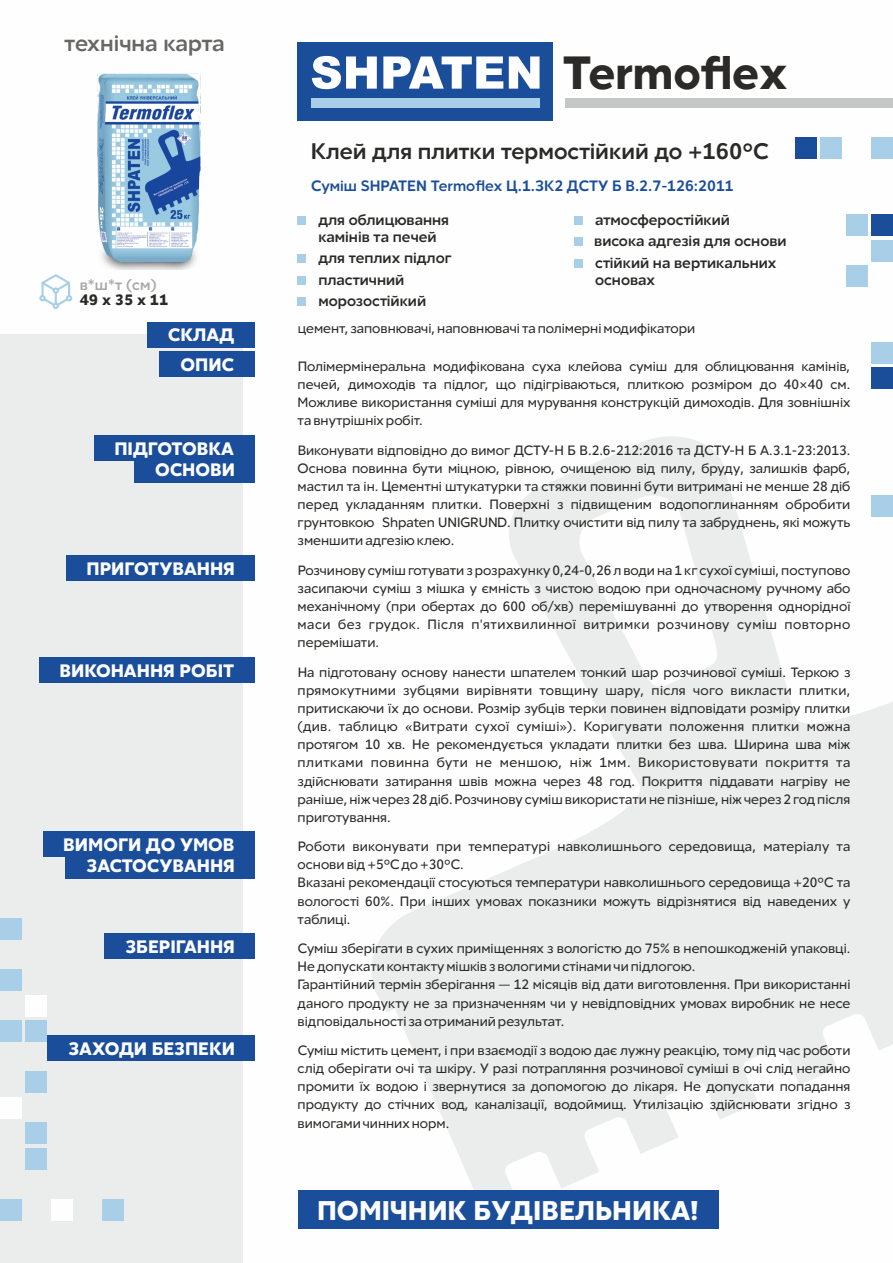
<style>
.page{position:relative;width:893px;height:1263px;background:#fff}
.page>*{position:absolute;margin:0;border:0;box-sizing:border-box;transform-origin:0 0}
.t1{font:700 46.5px "Red Ring";color:#2b2a29}
.t2{font:700 27px "Red Ring";color:#fefefe}
.t3{font:500 22.5px "Red Ring";color:#2b2a29}
.t4{font:500 22.5px "Red Ring";color:#676766}
.t5{font:700 18px/20.9px "Red Ring";color:#fefefe;text-align:right}
.t6{font:500 15px/17.1px "Red Ring";color:#2b2a29}
.t7{font:500 15px "Red Ring";color:#1a4e9b}
.t8{font:500 15px "Red Ring";color:#a8a8a9}
.t9{font:700 15px "Red Ring";color:#2b2a29}
.t10{font:13.5px/18px "Red Ring";color:#2b2a29;text-align:justify}
</style>
<div class="page">
<div style="left:0;top:334px;width:242px;height:929px;background:#ebecec"></div>
<div style="left:298px;top:43px;width:255px;height:78px;background:#1a4e9b"></div>
<svg style="left:312px;top:56px;width:65px;height:33px"></svg>
<svg style="left:383px;top:56px;width:120px;height:33px"></svg>
<svg style="left:509px;top:56px;width:31px;height:33px"></svg>
<div style="left:312px;top:98px;width:228px;height:10px;background:#a9cfe8"></div>
<div style="left:102px;top:1199px;width:21px;height:21px;background:#a9cfe8"></div>
<div style="left:51px;top:1199px;width:21px;height:21px;background:#fefefe"></div>
<div style="left:0;top:1199px;width:21px;height:21px;background:#a9cfe8"></div>
<div style="left:26px;top:1148px;width:21px;height:21px;background:#a9cfe8"></div>
<div style="left:26px;top:1123px;width:21px;height:21px;background:#a9cfe8"></div>
<div style="left:0;top:1097px;width:21px;height:21px;background:#fefefe"></div>
<div style="left:26px;top:1071px;width:21px;height:22px;background:#a9cfe8"></div>
<div style="left:26px;top:1020px;width:21px;height:22px;background:#a9cfe8"></div>
<div style="left:0;top:1020px;width:21px;height:22px;background:#a9cfe8"></div>
<div style="left:26px;top:995px;width:21px;height:21px;background:#fefefe"></div>
<div style="left:0;top:969px;width:21px;height:22px;background:#a9cfe8"></div>
<div style="left:0;top:918px;width:21px;height:22px;background:#a9cfe8"></div>
<svg style="left:364px;top:436px;width:529px;height:784px"></svg>
<div style="left:148px;top:322px;width:107px;height:25px;background:#1a4e9b"></div>
<div style="left:160px;top:351px;width:95px;height:26px;background:#1a4e9b"></div>
<div style="left:94px;top:435px;width:161px;height:26px;background:#1a4e9b"></div>
<div style="left:134px;top:457px;width:121px;height:25px;background:#1a4e9b"></div>
<div style="left:872px;top:495px;width:21px;height:21px;background:#a9cfe8"></div>
<div style="left:872px;top:367px;width:21px;height:22px;background:#1a4e9b"></div>
<div style="left:872px;top:342px;width:21px;height:21px;background:#a9cfe8"></div>
<div style="left:846px;top:265px;width:21px;height:22px;background:#a9cfe8"></div>
<div style="left:872px;top:240px;width:21px;height:21px;background:#a9cfe8"></div>
<div style="left:846px;top:214px;width:21px;height:22px;background:#a9cfe8"></div>
<div style="left:872px;top:214px;width:21px;height:22px;background:#1a4e9b"></div>
<div style="left:795px;top:138px;width:21px;height:21px;background:#1a4e9b"></div>
<div style="left:821px;top:138px;width:21px;height:21px;background:#a9cfe8"></div>
<div style="left:872px;top:138px;width:21px;height:21px;background:#a9cfe8"></div>
<div style="left:298px;top:216px;width:8px;height:9px;background:#a9cfe8"></div>
<div style="left:298px;top:255px;width:8px;height:8px;background:#a9cfe8"></div>
<div style="left:574px;top:216px;width:9px;height:9px;background:#a9cfe8"></div>
<div style="left:574px;top:238px;width:9px;height:8px;background:#a9cfe8"></div>
<div style="left:66px;top:555px;width:189px;height:26px;background:#1a4e9b"></div>
<div style="left:39px;top:657px;width:216px;height:26px;background:#1a4e9b"></div>
<div style="left:43px;top:832px;width:212px;height:25px;background:#1a4e9b"></div>
<div style="left:66px;top:853px;width:189px;height:26px;background:#1a4e9b"></div>
<div style="left:105px;top:933px;width:150px;height:26px;background:#1a4e9b"></div>
<svg style="left:40px;top:274px;width:32px;height:35px"></svg>
<div style="left:566px;top:98px;width:327px;height:10px;background:#c5c6c6"></div>
<div style="left:298px;top:1191px;width:420px;height:38px;background:#1a4e9b"></div>
<img style="left:97px;top:73px;width:104px;height:196px">
<div style="left:298px;top:276px;width:8px;height:8px;background:#a9cfe8"></div>
<div style="left:298px;top:297px;width:8px;height:9px;background:#a9cfe8"></div>
<div style="left:574px;top:259px;width:9px;height:8px;background:#a9cfe8"></div>
<div style="left:48px;top:1035px;width:207px;height:26px;background:#1a4e9b"></div>
<h3 class="t4" style="left:65px;top:34px;width:162px">технічна карта</h3>
<h1 class="t1" style="left:563px;top:53px;width:226px">Termoflex</h1>
<h3 class="t3" style="left:311px;top:142px;width:459px">Клей для плитки термостійкий до +160ºС</h3>
<p class="t7" style="left:311px;top:179px;width:424px">Суміш SHPATEN Termoflex Ц.1.ЗК2 ДСТУ Б В.2.7-126:2011</p>
<p class="t8" style="left:80px;top:278px;width:78px">в*ш*т (см)</p>
<p class="t9" style="left:80px;top:293px;width:90px">49 х 35 х 11</p>
<p class="t6" style="left:318px;top:212px;width:132px">для облицювання камінів та печей</p>
<p class="t6" style="left:318px;top:251px;width:135px">для теплих підлог</p>
<p class="t6" style="left:318px;top:270px;width:109px;line-height:21.3px">пластичний морозостійкий</p>
<p class="t6" style="left:595px;top:212px;width:136px">атмосферостійкий</p>
<p class="t6" style="left:594px;top:234px;width:194px">висока адгезія для основи</p>
<p class="t6" style="left:595px;top:255px;width:183px">стійкий на вертикальних основах</p>
<h3 class="t5" style="left:168px;top:326px;width:68px">СКЛАД</h3>
<p class="t10" style="left:298px;top:320px;width:399px">цемент, заповнювачі, наповнювачі та полімерні модифікатори</p>
<h3 class="t5" style="left:180px;top:356px;width:55px">ОПИС</h3>
<p class="t10" style="left:298px;top:359px;width:554px">Полімермінеральна модифікована суха клейова суміш для облицювання камінів, печей, димоходів та підлог, що підігріваються, плиткою розміром до 40×40 см.<br>Можливе використання суміші для мурування конструкцій димоходів. Для зовнішніх та внутрішніх робіт.</p>
<h3 class="t5" style="left:114px;top:440px;width:122px">ПІДГОТОВКА<br>ОСНОВИ</h3>
<p class="t10" style="left:298px;top:442px;width:554px">Виконувати відповідно до вимог ДСТУ-Н Б В.2.6-212:2016 та ДСТУ-Н Б А.3.1-23:2013.<br>Основа повинна бути міцною, рівною, очищеною від пилу, бруду, залишків фарб, мастил та ін. Цементні штукатурки та стяжки повинні бути витримані не менше 28 діб перед укладанням плитки. Поверхні з підвищеним водопоглинанням обробити грунтовкою Shpaten UNIGRUND. Плитку очистити від пилу та забруднень, які можуть зменшити адгезію клею.</p>
<h3 class="t5" style="left:86px;top:560px;width:150px">ПРИГОТУВАННЯ</h3>
<p class="t10" style="left:298px;top:562px;width:554px">Розчинову суміш готувати з розрахунку 0,24-0,26 л води на 1 кг сухої суміші, поступово засипаючи суміш з мішка у ємність з чистою водою при одночасному ручному або механічному (при обертах до 600 об/хв) перемішуванні до утворення однорідної маси без грудок. Після п'ятихвилинної витримки розчинову суміш повторно перемішати.</p>
<h3 class="t5" style="left:60px;top:662px;width:176px">ВИКОНАННЯ РОБІТ</h3>
<p class="t10" style="left:298px;top:664px;width:554px">На підготовану основу нанести шпателем тонкий шар розчинової суміші. Теркою з прямокутними зубцями вирівняти товщину шару, після чого викласти плитки, притискаючи їх до основи. Розмір зубців терки повинен відповідати розміру плитки (див. таблицю «Витрати сухої суміші»). Коригувати положення плитки можна протягом 10 хв. Не рекомендується укладати плитки без шва. Ширина шва між плитками повинна бути не меншою, ніж 1мм. Використовувати покриття та здійснювати затирання швів можна через 48 год. Покриття піддавати нагріву не раніше, ніж через 28 діб. Розчинову суміш використати не пізніше, ніж через 2 год після приготування.</p>
<h3 class="t5" style="left:63px;top:836px;width:173px">ВИМОГИ ДО УМОВ<br>ЗАСТОСУВАННЯ</h3>
<p class="t10" style="left:298px;top:839px;width:554px;text-align:left">Роботи виконувати при температурі навколишнього середовища, матеріалу та основи від +5ºС до +30ºС.<br>Вказані рекомендації стосуються температури навколишнього середовища +20ºС та вологості 60%. При інших умовах показники можуть відрізнятися від наведених у таблиці.</p>
<h3 class="t5" style="left:125px;top:938px;width:111px">ЗБЕРІГАННЯ</h3>
<p class="t10" style="left:298px;top:941px;width:554px;text-align:left">Суміш зберігати в сухих приміщеннях з вологістю до 75% в непошкодженій упаковці.<br>Не допускати контакту мішків з вологими стінами чи підлогою.<br>Гарантійний термін зберігання — 12 місяців від дати виготовлення. При використанні даного продукту не за призначенням чи у невідповідних умовах виробник не несе відповідальності за отриманий результат.</p>
<h3 class="t5" style="left:68px;top:1040px;width:168px">ЗАХОДИ БЕЗПЕКИ</h3>
<p class="t10" style="left:298px;top:1043px;width:554px">Суміш містить цемент, і при взаємодії з водою дає лужну реакцію, тому під час роботи слід оберігати очі та шкіру. У разі потрапляння розчинової суміші в очі слід негайно промити їх водою і звернутися за допомогою до лікаря. Не допускати попадання продукту до стічних вод, каналізації, водоймищ. Утилізацію здійснювати згідно з вимогами чинних норм.</p>
<h2 class="t2" style="left:317px;top:1200px;width:383px">ПОМІЧНИК БУДІВЕЛЬНИКА!</h2>
</div>
